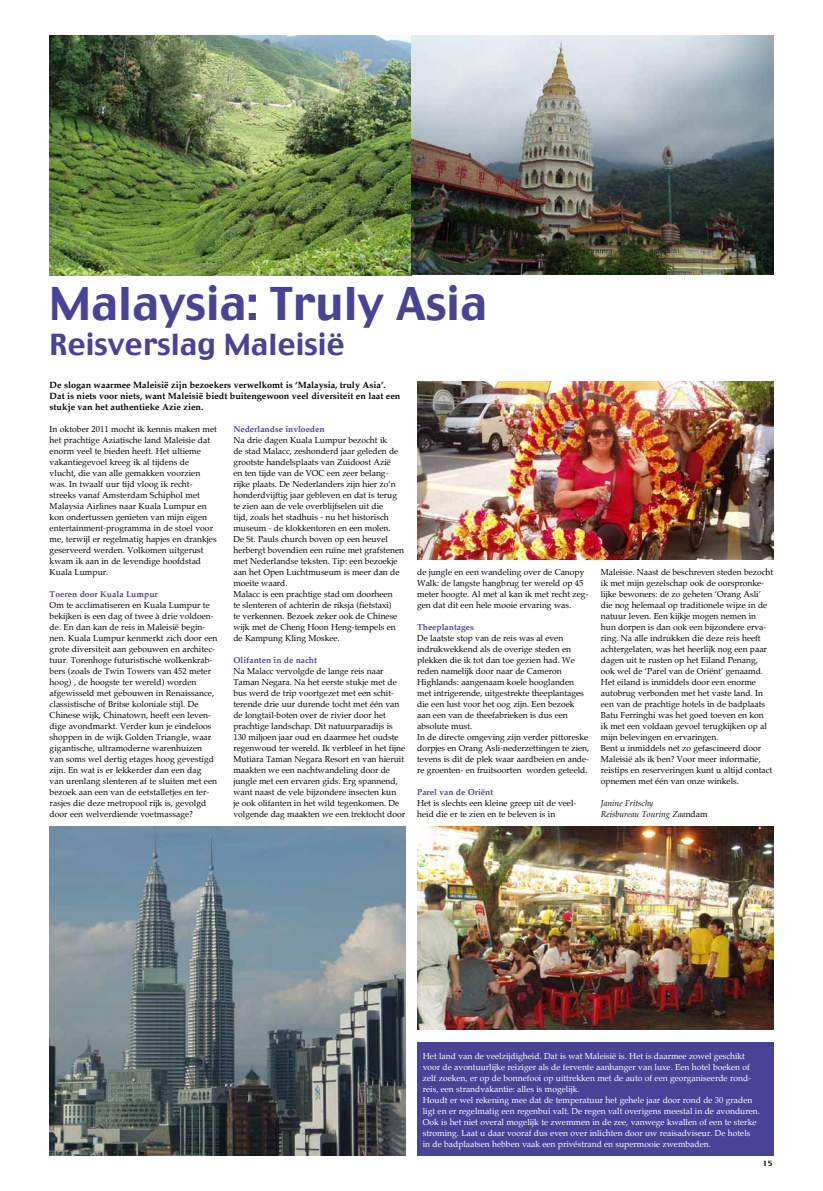
<style>
.page{position:relative;width:823px;height:1191px;background:#fff}
.page>*{position:absolute;margin:0;border:0;box-sizing:border-box;transform-origin:0 0}
.t1{font:45px "Charcoal";color:#484397}
.t2{font:29px "Charcoal";color:#484397}
.t3{font:700 9px/11px "Palatino";color:#000}
.t4{font:8.5px/11px "Palatino";color:#000}
.t5{font:8.5px/11px "Palatino";color:#fff}
.t6{font:700 8.5px "Palatino";color:#484397}
.t7{font:italic 8.5px/11px "Palatino";color:#000}
.t8{font:7px "Chicago";color:#000}
.s1{font-style:normal}
</style>
<div class="page">
<div style="left:417px;top:1042px;width:355px;height:113px;background:#484397"></div>
<img style="left:50px;top:35px;width:722px;height:240px">
<img style="left:417px;top:381px;width:355px;height:178px">
<img style="left:50px;top:826px;width:355px;height:329px">
<img style="left:417px;top:826px;width:355px;height:203px">
<h1 class="t1" style="left:50px;top:275px;width:439px">Malaysia: Truly Asia</h1>
<h2 class="t2" style="left:50px;top:326px;width:296px">Reisverslag Maleisië</h2>
<p class="t3" style="left:50px;top:380px;width:352px">De slogan waarmee Maleisië zijn bezoekers verwelkomt is ‘Malaysia, truly Asia’.<br>Dat is niets voor niets, want Maleisië biedt buitengewoon veel diversiteit en laat een stukje van het authentieke Azie zien.</p>
<p class="t4" style="left:50px;top:424px;width:169px">In oktober 2011 mocht ik kennis maken met het prachtige Aziatische land Maleisie dat enorm veel te bieden heeft. Het ultieme vakantiegevoel kreeg ik al tijdens de vlucht, die van alle gemakken voorzien was. In twaalf uur tijd vloog ik recht&shy;streeks vanaf Amsterdam Schiphol met Malaysia Airlines naar Kuala Lumpur en kon ondertussen genieten van mijn eigen entertainment-programma in de stoel voor me, terwijl er regelmatig hapjes en drankjes geserveerd werden. Volkomen uitgerust kwam ik aan in de levendige hoofdstad Kuala Lumpur.</p>
<p class="t6" style="left:50px;top:590px;width:110px">Toeren door Kuala Lumpur</p>
<p class="t4" style="left:50px;top:600px;width:169px">Om te acclimatiseren en Kuala Lumpur te bekijken is een dag of twee à drie voldoen&shy;de. En dan kan de reis in Maleisië begin&shy;nen. Kuala Lumpur kenmerkt zich door een grote diversiteit aan gebouwen en architec&shy;tuur. Torenhoge futuristische wolkenkrab&shy;bers (zoals de Twin Towers van 452 meter hoog) , de hoogste ter wereld) worden afgewisseld met gebouwen in Renaissance, classistische of Britse koloniale stijl. De Chinese wijk, Chinatown, heeft een leven&shy;dige avondmarkt. Verder kun je eindeloos shoppen in de wijk Golden Triangle, waar gigantische, ultramoderne warenhuizen van soms wel dertig etages hoog gevestigd zijn. En wat is er lekkerder dan een dag van urenlang slenteren af te sluiten met een bezoek aan een van de eetstalletjes en ter&shy;rasjes die deze metropool rijk is, gevolgd door een welverdiende voetmassage?</p>
<p class="t6" style="left:233px;top:425px;width:93px">Nederlandse invloeden</p>
<p class="t4" style="left:233px;top:435px;width:172px">Na drie dagen Kuala Lumpur bezocht ik<br>de stad Malacc, zeshonderd jaar geleden de grootste handelsplaats van Zuidoost Azië<br>en ten tijde van de VOC een zeer belang&shy;rijke plaats. De Nederlanders zijn hier zo’n honderdvijftig jaar gebleven en dat is terug te zien aan de vele overblijfselen uit die<br>tijd, zoals het stadhuis - nu het historisch museum - de klokkentoren en een molen.<br>De St. Pauls church boven op een heuvel herbergt bovendien een ruïne met grafstenen met Nederlandse teksten. Tip: een bezoekje aan het Open Luchtmuseum is meer dan de moeite waard.<br>Malacc is een prachtige stad om doorheen<br>te slenteren of achterin de riksja (fietstaxi)<br>te verkennen. Bezoek zeker ook de Chinese wijk met de Cheng Hoon Heng-tempels en de Kampung Kling Moskee.</p>
<p class="t6" style="left:233px;top:656px;width:85px">Olifanten in de nacht</p>
<p class="t4" style="left:233px;top:666px;width:173px">Na Malacc vervolgde de lange reis naar Taman Negara. Na het eerste stukje met de bus werd de trip voortgezet met een schit&shy;terende drie uur durende tocht met één van de longtail-boten over de rivier door het prachtige landschap. Dit natuurparadijs is 130 miljoen jaar oud en daarmee het oudste regenwoud ter wereld. Ik verbleef in het fijne Mutiara Taman Negara Resort en van hieruit maakten we een nachtwandeling door de jungle met een ervaren gids. Erg spannend, want naast de vele bijzondere insecten kun<br>je ook olifanten in het wild tegenkomen. De volgende dag maakten we een trektocht door</p>
<p class="t4" style="left:417px;top:567px;width:173px">de jungle en een wandeling over de Canopy Walk: de langste hangbrug ter wereld op 45 meter hoogte. Al met al kan ik met recht zeg&shy;gen dat dit een hele mooie ervaring was.</p>
<p class="t6" style="left:417px;top:623px;width:58px">Theeplantages</p>
<p class="t4" style="left:417px;top:633px;width:174px">De laatste stop van de reis was al even indrukwekkend als de overige steden en plekken die ik tot dan toe gezien had. We reden namelijk door naar de Cameron Highlands: aangenaam koele hooglanden met intrigerende, uitgestrekte theeplantages die een lust voor het oog zijn. Een bezoek aan een van de theefabrieken is dus een absolute must.<br>In de directe omgeving zijn verder pittoreske dorpjes en Orang Asli-nederzettingen te zien, tevens is dit de plek waar aardbeien en ande&shy;re groenten- en fruitsoorten worden geteeld.</p>
<p class="t6" style="left:417px;top:788px;width:77px">Parel van de Oriënt</p>
<p class="t4" style="left:417px;top:798px;width:161px">Het is slechts een kleine greep uit de veel&shy;heid die er te zien en te beleven is in</p>
<p class="t4" style="left:600px;top:567px;width:174px">Maleisie. Naast de beschreven steden bezocht ik met mijn gezelschap ook de oorspronke&shy;lijke bewoners: de zo geheten ‘Orang Asli’ die nog helemaal op traditionele wijze in de natuur leven. Een kijkje mogen nemen in hun dorpen is dan ook een bijzondere erva&shy;ring. Na alle indrukken die deze reis heeft achtergelaten, was het heerlijk nog een paar dagen uit te rusten op het Eiland Penang, ook wel de ‘Parel van de Oriënt’ genaamd.<br>Het eiland is inmiddels door een enorme autobrug verbonden met het vaste land. In een van de prachtige hotels in de badplaats Batu Ferringhi was het goed toeven en kon<br>ik met een voldaan gevoel terugkijken op al mijn belevingen en ervaringen.<br>Bent u inmiddels net zo gefascineerd door Maleisië als ik ben? Voor meer informatie, reistips en reserveringen kunt u altijd contact opnemen met één van onze winkels.</p>
<p class="t7" style="left:600px;top:798px;width:108px">Janine Fritschy<br>Reisbureau Touring Zaa<span class="s1">ndam</span></p>
<p class="t5" style="left:422px;top:1051px;width:338px">Het land van de veelzijdigheid. Dat is wat Maleisië is. Het is daarmee zowel geschikt voor de avontuurlijke reiziger als de fervente aanhanger van luxe. Een hotel boeken of zelf zoeken, er op de bonnefooi op uittrekken met de auto of een georganiseerde rond&shy;reis, een strandvakantie: alles is mogelijk.<br>Houdt er wel rekening mee dat de temperatuur het gehele jaar door rond de 30 graden ligt en er regelmatig een regenbui valt. De regen valt overigens meestal in de avonduren.<br>Ook is het niet overal mogelijk te zwemmen in de zee, vanwege kwallen of een te sterke stroming. Laat u daar vooraf dus even over inlichten door uw reaisadviseur. De hotels in de badplaatsen hebben vaak een privéstrand en supermooie zwembaden.</p>
<p class="t8" style="left:762px;top:1159px;width:11px">15</p>
</div>
